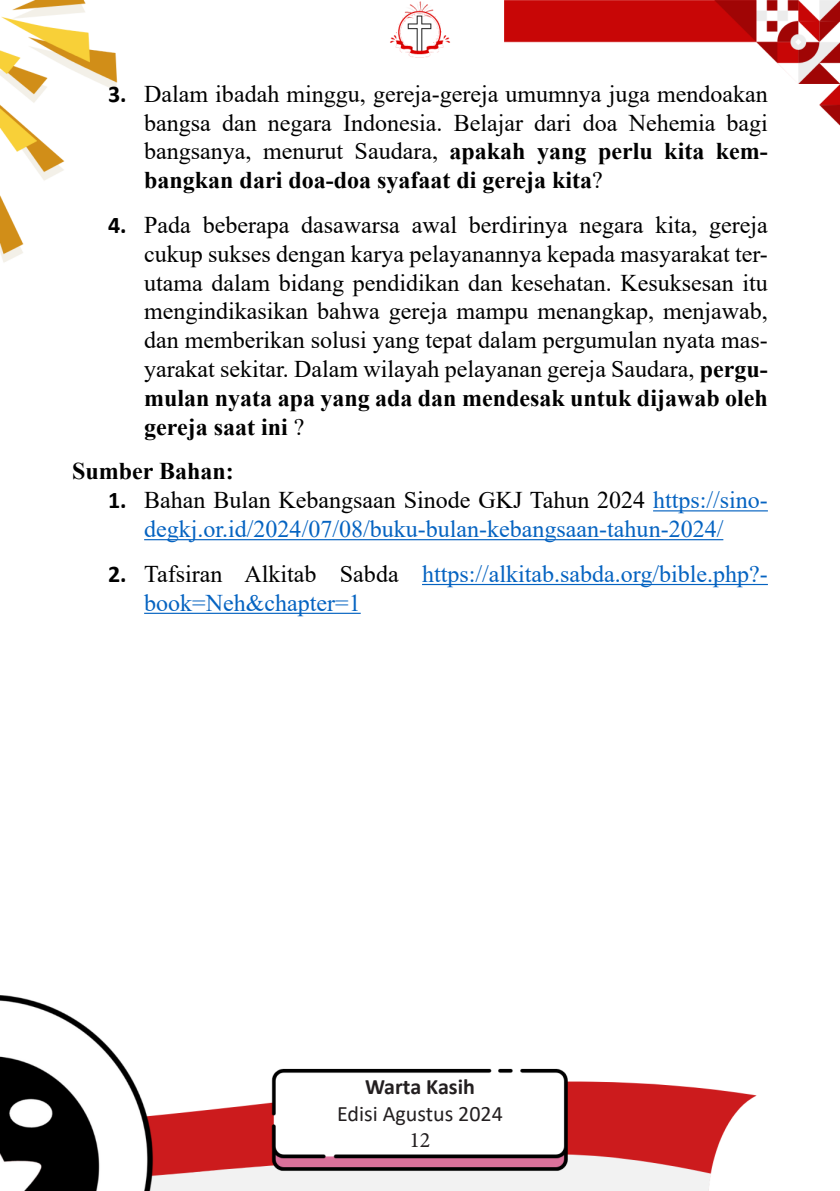
<style>
.page{position:relative;width:840px;height:1191px;background:#fff}
.page>*{position:absolute;margin:0;border:0;box-sizing:border-box;transform-origin:0 0}
.t1{font:24px/28.8px "Times New Roman";color:#000;text-align:justify}
.t2{font:24px/28.8px "Times New Roman";color:#0563c1;text-align:center}
.t3{font:700 24px "Times New Roman";color:#000}
.t4{font:22px "Calibri";color:#231f20}
.t5{font:700 22px "Calibri";color:#231f20}
.t6{font:22px "Minion Pro";color:#231f20}
.s1{font-family:"Calibri";font-weight:700}
.s2{font-weight:700}
.s3{font-family:"Calibri";font-weight:700;color:#000}
.s4{color:#000}
</style>
<div class="page">
<img style="left:0;top:0;width:839px;height:1190px">
<hr style="left:652px;top:510px;width:115px;height:1px;background:#0563c1">
<hr style="left:144px;top:539px;width:579px;height:1px;background:#0563c1">
<hr style="left:422px;top:584px;width:345px;height:1px;background:#0563c1">
<hr style="left:144px;top:613px;width:216px;height:1px;background:#0563c1">
<p class="t1" style="left:144px;top:78px;width:625px;text-indent:-36px"><span class="s1">3.</span> Dalam ibadah minggu, gereja-gereja umumnya juga mendoakan bangsa dan negara Indonesia. Belajar dari doa Nehemia bagi bangsanya, menurut Saudara, <span class="s2">apakah yang perlu kita kem&shy;bangkan dari doa-doa syafaat di gereja kita</span>?</p>
<p class="t1" style="left:144px;top:210px;width:625px;text-indent:-36px"><span class="s1">4.</span> Pada beberapa dasawarsa awal berdirinya negara kita, gereja cukup sukses dengan karya pelayanannya kepada masyarakat ter&shy;utama dalam bidang pendidikan dan kesehatan. Kesuksesan itu mengindikasikan bahwa gereja mampu menangkap, menjawab, dan memberikan solusi yang tepat dalam pergumulan nyata mas&shy;yarakat sekitar. Dalam wilayah pelayanan gereja Saudara, <span class="s2">pergu&shy;mulan nyata apa yang ada dan mendesak untuk dijawab oleh gereja saat ini</span> ?</p>
<p class="t3" style="left:72px;top:454px;width:163px">Sumber Bahan:</p>
<p class="t2" style="left:108px;top:485px;width:661px"><span class="s3">1.</span> <span class="s4">Bahan Bulan Kebangsaan Sinode GKJ Tahun 2024</span> https://sino&shy;degkj.or.id/2024/07/08/buku-bulan-kebangsaan-tahun-2024/</p>
<p class="t2" style="left:144px;top:558px;width:625px;text-align:left;text-indent:-36px"><span class="s3">2.</span> <span class="s4">Tafsiran Alkitab Sabda</span> https://alkitab.sabda.org/bible.php?- book=Neh&amp;chapter=1</p>
<p class="t5" style="left:365px;top:1071px;width:111px">Warta Kasih</p>
<p class="t4" style="left:337px;top:1098px;width:167px">Edisi Agustus 2024</p>
<p class="t6" style="left:409px;top:1125px;width:23px">12</p>
</div>
